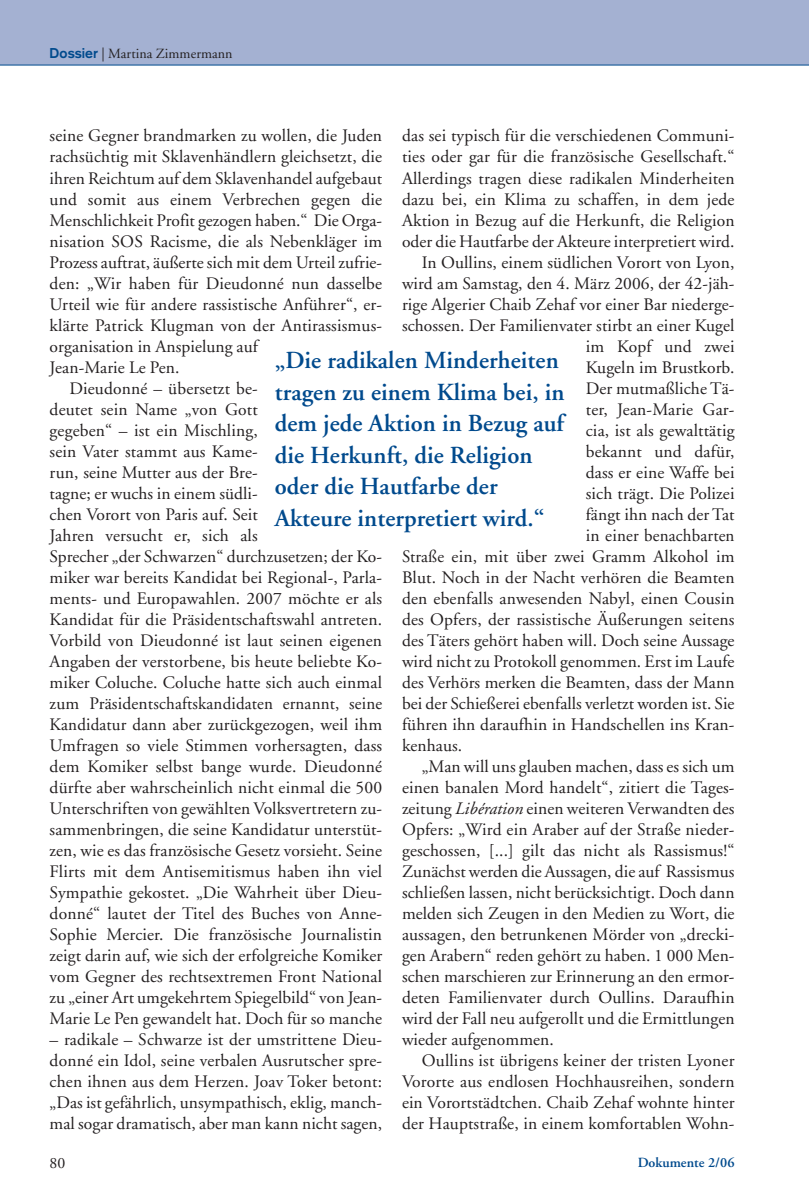
<style>
.page{position:relative;width:809px;height:1191px;background:#fff}
.page>*{position:absolute;margin:0;border:0;box-sizing:border-box;transform-origin:0 0}
.t1{font:600 24.5px/31.5px "Adobe Garamond";letter-spacing:.005em;color:#004a8d}
.t2{font:17.5px/21px "Adobe Garamond";letter-spacing:.01em;color:#231f20;text-align:justify}
.t3{font:15.75px "Adobe Garamond";color:#231f20}
.t4{font:14px "Adobe Garamond";letter-spacing:.005em;color:#231f20}
.t5{font:600 14px "Adobe Garamond";letter-spacing:.005em;color:#004a8d}
.s1{font-family:"Akzidenz Grotesk";font-weight:700;color:#004a8d}
.s2{font-style:italic}
</style>
<div class="page">
<div style="left:0;top:1px;width:808px;height:64px;background:#a4b1d2"></div>
<hr style="left:0;top:65px;width:808px;height:1px;background:#004a8d">
<p class="t4" style="left:50px;top:48px;width:184px"><span class="s1">Dossier</span> | Martina Zimmermann</p>
<p class="t2" style="left:50px;top:127px;width:334px">seine Gegner brandmarken zu wollen, die Juden</p>
<p class="t2" style="left:50px;top:148px;width:334px">rachsüchtig mit Sklavenhändlern gleichsetzt, die</p>
<p class="t2" style="left:50px;top:169px;width:334px">ihren Reichtum auf dem Sklavenhandel aufgebaut</p>
<p class="t2" style="left:50px;top:190px;width:334px">und somit aus einem Verbrechen gegen die</p>
<p class="t2" style="left:50px;top:211px;width:334px">Menschlichkeit Profit gezogen haben.“ Die Orga-</p>
<p class="t2" style="left:50px;top:232px;width:334px">nisation SOS Racisme, die als Nebenkläger im</p>
<p class="t2" style="left:50px;top:253px;width:334px">Prozess auftrat, äußerte sich mit dem Urteil zufrie-</p>
<p class="t2" style="left:50px;top:274px;width:334px">den: „Wir haben für Dieudonné nun dasselbe</p>
<p class="t2" style="left:50px;top:295px;width:334px">Urteil wie für andere rassistische Anführer“, er-</p>
<p class="t2" style="left:50px;top:316px;width:334px">klärte Patrick Klugman von der Antirassismus-</p>
<p class="t2" style="left:50px;top:337px;width:210px">organisation in Anspielung auf</p>
<p class="t2" style="left:50px;top:358px;width:131px">Jean-Marie Le Pen.</p>
<p class="t2" style="left:69px;top:379px;width:190px">Dieudonné – übersetzt be-</p>
<p class="t2" style="left:50px;top:400px;width:210px">deutet sein Name „von Gott</p>
<p class="t2" style="left:50px;top:421px;width:210px">gegeben“ – ist ein Mischling,</p>
<p class="t2" style="left:50px;top:442px;width:210px">sein Vater stammt aus Kame-</p>
<p class="t2" style="left:50px;top:463px;width:210px">run, seine Mutter aus der Bre-</p>
<p class="t2" style="left:50px;top:484px;width:210px">tagne; er wuchs in einem südli-</p>
<p class="t2" style="left:50px;top:505px;width:210px">chen Vorort von Paris auf. Seit</p>
<p class="t2" style="left:50px;top:526px;width:210px">Jahren versucht er, sich als</p>
<p class="t2" style="left:50px;top:547px;width:334px">Sprecher „der Schwarzen“ durchzusetzen; der Ko-</p>
<p class="t2" style="left:50px;top:568px;width:334px">miker war bereits Kandidat bei Regional-, Parla-</p>
<p class="t2" style="left:50px;top:589px;width:334px">ments- und Europawahlen. 2007 möchte er als</p>
<p class="t2" style="left:50px;top:610px;width:334px">Kandidat für die Präsidentschaftswahl antreten.</p>
<p class="t2" style="left:50px;top:631px;width:334px">Vorbild von Dieudonné ist laut seinen eigenen</p>
<p class="t2" style="left:50px;top:652px;width:334px">Angaben der verstorbene, bis heute beliebte Ko-</p>
<p class="t2" style="left:50px;top:673px;width:334px">miker Coluche. Coluche hatte sich auch einmal</p>
<p class="t2" style="left:50px;top:694px;width:334px">zum Präsidentschaftskandidaten ernannt, seine</p>
<p class="t2" style="left:50px;top:715px;width:334px">Kandidatur dann aber zurückgezogen, weil ihm</p>
<p class="t2" style="left:50px;top:736px;width:334px">Umfragen so viele Stimmen vorhersagten, dass</p>
<p class="t2" style="left:50px;top:757px;width:334px">dem Komiker selbst bange wurde. Dieudonné</p>
<p class="t2" style="left:50px;top:778px;width:334px">dürfte aber wahrscheinlich nicht einmal die 500</p>
<p class="t2" style="left:50px;top:799px;width:334px">Unterschriften von gewählten Volksvertretern zu-</p>
<p class="t2" style="left:50px;top:820px;width:334px">sammenbringen, die seine Kandidatur unterstüt-</p>
<p class="t2" style="left:50px;top:841px;width:334px">zen, wie es das französische Gesetz vorsieht. Seine</p>
<p class="t2" style="left:50px;top:862px;width:334px">Flirts mit dem Antisemitismus haben ihn viel</p>
<p class="t2" style="left:50px;top:883px;width:334px">Sympathie gekostet. „Die Wahrheit über Dieu-</p>
<p class="t2" style="left:50px;top:904px;width:334px">donné“ lautet der Titel des Buches von Anne-</p>
<p class="t2" style="left:50px;top:925px;width:334px">Sophie Mercier. Die französische Journalistin</p>
<p class="t2" style="left:50px;top:946px;width:334px">zeigt darin auf, wie sich der erfolgreiche Komiker</p>
<p class="t2" style="left:50px;top:967px;width:334px">vom Gegner des rechtsextremen Front National</p>
<p class="t2" style="left:50px;top:988px;width:334px">zu „einer Art umgekehrtem Spiegelbild“ von Jean-</p>
<p class="t2" style="left:50px;top:1009px;width:334px">Marie Le Pen gewandelt hat. Doch für so manche</p>
<p class="t2" style="left:50px;top:1030px;width:334px">– radikale – Schwarze ist der umstrittene Dieu&shy;donné ein Idol, seine verbalen Ausrutscher spre&shy;chen ihnen aus dem Herzen. Joav Toker betont: „Das ist gefährlich, unsympathisch, eklig, manch&shy;mal sogar dramatisch, aber man kann nicht sagen,</p>
<p class="t2" style="left:402px;top:127px;width:334px">das sei typisch für die verschiedenen Communi-</p>
<p class="t2" style="left:402px;top:148px;width:334px">ties oder gar für die französische Gesellschaft.“</p>
<p class="t2" style="left:402px;top:169px;width:334px">Allerdings tragen diese radikalen Minderheiten</p>
<p class="t2" style="left:402px;top:190px;width:334px">dazu bei, ein Klima zu schaffen, in dem jede</p>
<p class="t2" style="left:402px;top:211px;width:334px">Aktion in Bezug auf die Herkunft, die Religion</p>
<p class="t2" style="left:402px;top:232px;width:334px">oder die Hautfarbe der Akteure interpretiert wird.</p>
<p class="t2" style="left:422px;top:253px;width:314px">In Oullins, einem südlichen Vorort von Lyon,</p>
<p class="t2" style="left:402px;top:274px;width:334px">wird am Samstag, den 4. März 2006, der 42-jäh-</p>
<p class="t2" style="left:402px;top:295px;width:334px">rige Algerier Chaib Zehaf vor einer Bar niederge-</p>
<p class="t2" style="left:402px;top:316px;width:334px">schossen. Der Familienvater stirbt an einer Kugel</p>
<p class="t2" style="left:586px;top:337px;width:150px">im Kopf und zwei</p>
<p class="t2" style="left:586px;top:358px;width:150px">Kugeln im Brustkorb.</p>
<p class="t2" style="left:586px;top:379px;width:150px">Der mutmaßliche Tä-</p>
<p class="t2" style="left:586px;top:400px;width:150px">ter, Jean-Marie Gar-</p>
<p class="t2" style="left:586px;top:421px;width:150px">cia, ist als gewalttätig</p>
<p class="t2" style="left:586px;top:442px;width:150px">bekannt und dafür,</p>
<p class="t2" style="left:586px;top:463px;width:150px">dass er eine Waffe bei</p>
<p class="t2" style="left:586px;top:484px;width:150px">sich trägt. Die Polizei</p>
<p class="t2" style="left:586px;top:505px;width:150px">fängt ihn nach der Tat</p>
<p class="t2" style="left:586px;top:526px;width:150px">in einer benachbarten</p>
<p class="t2" style="left:402px;top:547px;width:334px">Straße ein, mit über zwei Gramm Alkohol im</p>
<p class="t2" style="left:402px;top:568px;width:334px">Blut. Noch in der Nacht verhören die Beamten</p>
<p class="t2" style="left:402px;top:589px;width:334px">den ebenfalls anwesenden Nabyl, einen Cousin</p>
<p class="t2" style="left:402px;top:610px;width:334px">des Opfers, der rassistische Äußerungen seitens</p>
<p class="t2" style="left:402px;top:631px;width:334px">des Täters gehört haben will. Doch seine Aussage</p>
<p class="t2" style="left:402px;top:652px;width:334px">wird nicht zu Protokoll genommen. Erst im Laufe</p>
<p class="t2" style="left:402px;top:673px;width:334px">des Verhörs merken die Beamten, dass der Mann</p>
<p class="t2" style="left:402px;top:694px;width:334px">bei der Schießerei ebenfalls verletzt worden ist. Sie</p>
<p class="t2" style="left:402px;top:715px;width:334px">führen ihn daraufhin in Handschellen ins Kran-</p>
<p class="t2" style="left:402px;top:736px;width:62px">kenhaus.</p>
<p class="t2" style="left:422px;top:757px;width:314px">„Man will uns glauben machen, dass es sich um</p>
<p class="t2" style="left:402px;top:778px;width:334px">einen banalen Mord handelt“, zitiert die Tages-</p>
<p class="t2" style="left:402px;top:799px;width:334px">zeitung <span class="s2">Libération</span> einen weiteren Verwandten des</p>
<p class="t2" style="left:402px;top:820px;width:334px">Opfers: „Wird ein Araber auf der Straße nieder-</p>
<p class="t2" style="left:402px;top:841px;width:334px">geschossen, [...] gilt das nicht als Rassismus!“</p>
<p class="t2" style="left:402px;top:862px;width:334px">Zunächst werden die Aussagen, die auf Rassismus</p>
<p class="t2" style="left:402px;top:883px;width:334px">schließen lassen, nicht berücksichtigt. Doch dann</p>
<p class="t2" style="left:402px;top:904px;width:334px">melden sich Zeugen in den Medien zu Wort, die</p>
<p class="t2" style="left:402px;top:925px;width:334px">aussagen, den betrunkenen Mörder von „drecki-</p>
<p class="t2" style="left:402px;top:946px;width:334px">gen Arabern“ reden gehört zu haben. 1 000 Men-</p>
<p class="t2" style="left:402px;top:967px;width:334px">schen marschieren zur Erinnerung an den ermor-</p>
<p class="t2" style="left:402px;top:988px;width:334px">deten Familienvater durch Oullins. Daraufhin</p>
<p class="t2" style="left:402px;top:1009px;width:334px">wird der Fall neu aufgerollt und die Ermittlungen</p>
<p class="t2" style="left:402px;top:1030px;width:153px">wieder aufgenommen.</p>
<p class="t2" style="left:422px;top:1051px;width:314px">Oullins ist übrigens keiner der tristen Lyoner</p>
<p class="t2" style="left:402px;top:1072px;width:334px">Vororte aus endlosen Hochhausreihen, sondern</p>
<p class="t2" style="left:402px;top:1093px;width:334px">ein Vorortstädtchen. Chaib Zehaf wohnte hinter</p>
<p class="t2" style="left:402px;top:1114px;width:334px">der Hauptstraße, in einem komfortablen Wohn-</p>
<h1 class="t1" style="left:275px;top:347px;width:291px">„Die radikalen Minderheiten tragen zu einem Klima bei, in dem jede Aktion in Bezug auf die Herkunft, die Religion oder die Hautfarbe der<br>Akteure interpretiert wird.“</h1>
<p class="t3" style="left:50px;top:1156px;width:17px">80</p>
<p class="t5" style="left:637px;top:1156px;width:98px">Dokumente 2/06</p>
</div>
